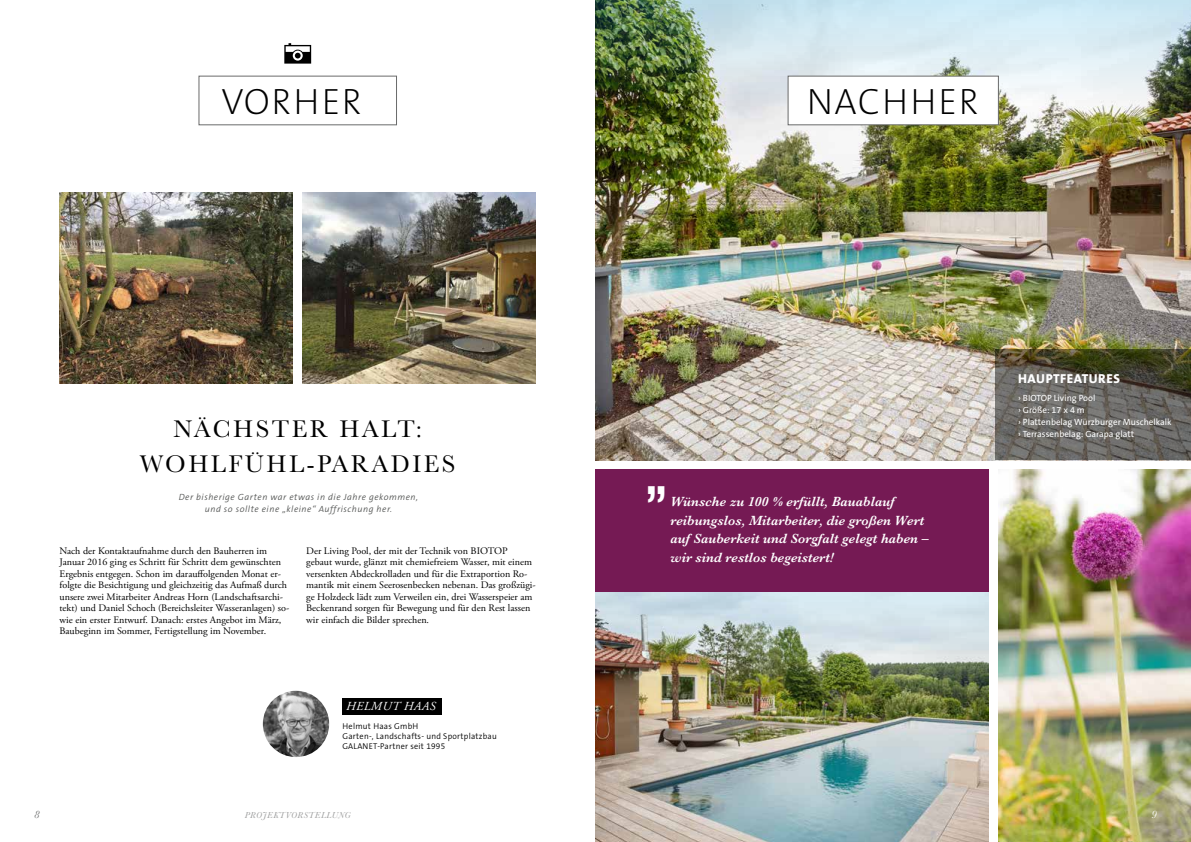
<style>
.page{position:relative;width:1191px;height:842px;background:#fff}
.page>*{position:absolute;margin:0;border:0;box-sizing:border-box;transform-origin:0 0}
.t1{font:700 condensed 49.8px "Helvetica Neue LT Com";color:#fff}
.t2{font:200 36.8px "The Sans B2";letter-spacing:.04em;color:#000}
.t3{font:25px/35px "Baskerville";letter-spacing:.1em;color:#000;text-align:center}
.t4{font:italic 600 13.8px/18.4px "Baskerville";color:#fff}
.t5{font:800 13px "The Sans B8";letter-spacing:.04em;color:#fff}
.t6{font:italic 12.3px "Adobe Garamond Pro";letter-spacing:.035em;color:#fff}
.t7{font:italic 11px "Baskerville";color:#6f7070}
.t8{font:italic 11px "Baskerville";color:#fff}
.t9{font:10px/11.5px "Adobe Garamond Pro";color:#000}
.t10{font:9px/12px "The Sans B5 Plain";color:#fff}
.t11{font:italic 300 9px/12px "The Sans B4";letter-spacing:.06em;color:#555756;text-align:center}
.t12{font:italic 9px "Baskerville";letter-spacing:.06em;color:#9d9e9e}
.t13{font:300 8.5px/10px "The Sans B4";letter-spacing:.03em;color:#000}
</style>
<div class="page">
<img style="left:60px;top:192px;width:233px;height:192px">
<img style="left:303px;top:192px;width:233px;height:192px">
<div style="left:198px;top:76px;width:199px;height:49px;border:1px solid #6a6b6b"></div>
<div style="left:342px;top:698px;width:100px;height:16px;background:#000"></div>
<svg style="left:284px;top:43px;width:27px;height:21px"></svg>
<img style="left:263px;top:691px;width:66px;height:66px;border-radius:33px">
<img style="left:595px;top:714px;width:393px;height:128px">
<img style="left:595px;top:114px;width:596px;height:346px">
<img style="left:999px;top:469px;width:192px;height:373px">
<img style="left:595px;top:0;width:596px;height:114px">
<img style="left:595px;top:592px;width:393px;height:122px">
<div style="left:787px;top:76px;width:212px;height:49px;background:#fff;border:1px solid #6a6b6b"></div>
<div style="left:595px;top:469px;width:393px;height:123px;background:#751a54"></div>
<svg style="left:995px;top:349px;width:196px;height:111px;background:#5f5d53"></svg>
<h2 class="t2" style="left:221px;top:83px;width:142px">VORHER</h2>
<h3 class="t3" style="left:140px;top:412px;width:317px">NÄCHSTER HALT:<br>WOHLFÜHL-PARADIES</h3>
<p class="t11" style="left:179px;top:491px;width:241px">Der bisherige Garten war etwas in die Jahre gekommen, und so sollte eine „kleine“ Auffrischung her.</p>
<p class="t9" style="left:60px;top:545px;width:231px">Nach der Kontaktaufnahme durch den Bauherren im Januar 2016 ging es Schritt für Schritt dem gewünschten Ergebnis entgegen. Schon im darauffolgenden Monat er&shy;folgte die Besichtigung und gleichzeitig das Aufmaß durch unsere zwei Mitarbeiter Andreas Horn (Landschaftsarchi&shy;tekt) und Daniel Schoch (Bereichsleiter Wasseranlagen) so&shy;wie ein erster Entwurf. Danach: erstes Angebot im März, Baubeginn im Sommer, Fertigstellung im November.</p>
<p class="t9" style="left:306px;top:545px;width:231px">Der Living Pool, der mit der Technik von BIOTOP gebaut wurde, glänzt mit chemiefreiem Wasser, mit einem versenkten Abdeckrolladen und für die Extraportion Ro&shy;mantik mit einem Seerosenbecken nebenan. Das großzügi&shy;ge Holzdeck lädt zum Verweilen ein, drei Wasserspeier am Beckenrand sorgen für Bewegung und für den Rest lassen wir einfach die Bilder sprechen.</p>
<p class="t6" style="left:346px;top:699px;width:91px">HELMUT HAAS</p>
<p class="t13" style="left:342px;top:722px;width:156px">Helmut Haas GmbH<br>Garten-, Landschafts- und Sportplatzbau<br>GALANET-Partner seit 1995</p>
<h2 class="t2" style="left:806px;top:83px;width:173px">NACHHER</h2>
<h1 class="t1" style="left:644px;top:475px;width:25px">”</h1>
<h3 class="t4" style="left:670px;top:493px;width:260px">Wünsche zu 100 % erfüllt, Bauablauf reibungslos, Mitarbeiter, die großen Wert auf Sauberkeit und Sorgfalt gelegt haben – wir sind restlos begeistert!</h3>
<h3 class="t5" style="left:1018px;top:371px;width:103px">HAUPTFEATURES</h3>
<p class="t10" style="left:1018px;top:392px;width:155px">› BIOTOP Living Pool<br>› Größe: 17 x 4 m<br>› Plattenbelag Würzburger Muschelkalk › Terrassenbelag: Garapa glatt</p>
<p class="t7" style="left:34px;top:807px;width:7px">8</p>
<p class="t8" style="left:1151px;top:807px;width:7px">9</p>
<p class="t12" style="left:245px;top:809px;width:107px">PROJEKTVORSTELLUNG</p>
</div>
